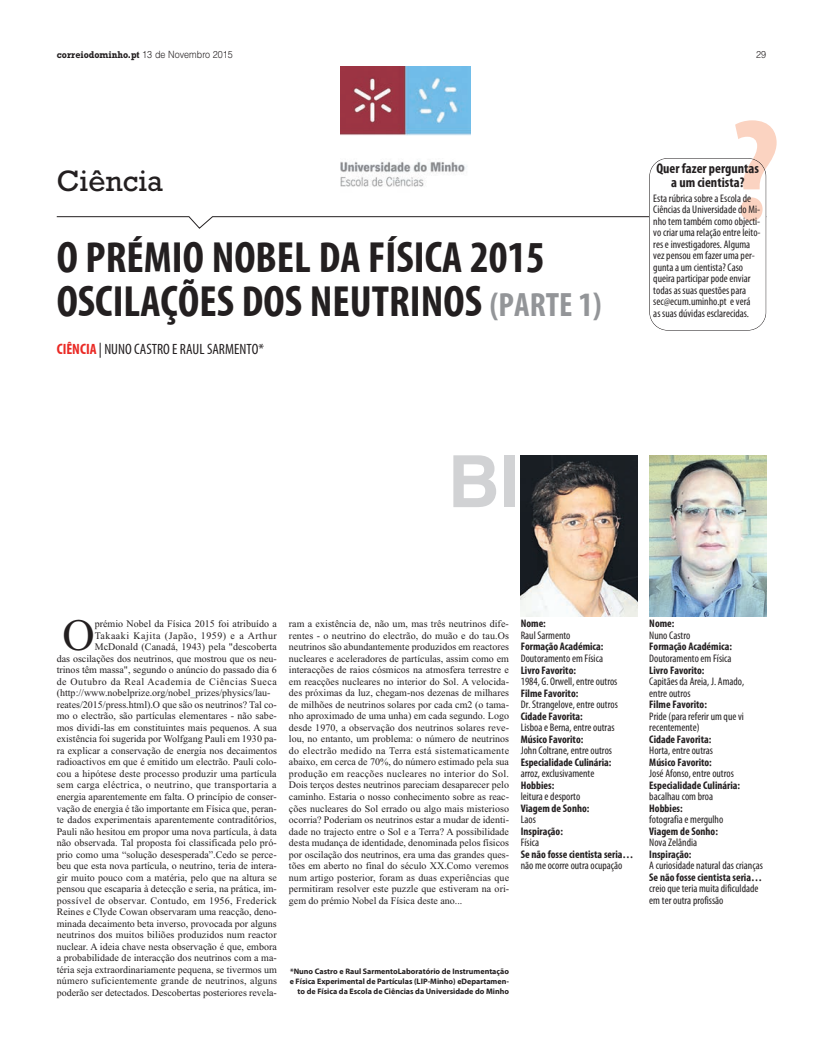
<style>
.page{position:relative;width:823px;height:1049px;background:#fff}
.page>*{position:absolute;margin:0;border:0;box-sizing:border-box;transform-origin:0 0}
.t1{font:700 condensed 145px "Myriad Pro";color:#fbd3c1}
.t2{font:700 72px "Helvetica";color:#d1d2d4}
.t3{font:44.7px "Times New Roman";color:#231f20}
.t4{font:700 condensed 44px/44px "Myriad Pro";color:#231f20}
.t5{font:30px "Rockwell";color:#231f20}
.t6{font:condensed 15px "Myriad Pro";color:#231f20}
.t7{font:700 condensed 14px/14px "Myriad Pro";color:#231f20;text-align:center}
.t8{font:condensed 11px/11.5px "Myriad Pro";color:#231f20}
.t9{font:700 condensed 11px "Myriad Pro";color:#231f20}
.t10{font:10px/11.5px "Times New Roman";color:#231f20;text-align:justify}
.t11{font:10px "Times New Roman";letter-spacing:.03em;color:#231f20}
.t12{font:10px "Times New Roman";letter-spacing:.05em;color:#231f20}
.t13{font:700 10px "Rockwell";color:#231f20;scale:.9 1}
.t14{font:300 10px "Helvetica";color:#231f20;scale:.9 1}
.t15{font:700 8px/10px "Myriad Pro";color:#231f20;text-align:right}
.s1{font-family:"Helvetica";font-weight:300}
.s2{font-size:34px;color:#939598}
.s3{font-weight:700;color:#ea2924}
</style>
<div class="page">
<img style="left:340px;top:66px;width:130px;height:70px">
<svg style="left:56px;top:158px;width:710px;height:173px"></svg>
<img style="left:649px;top:456px;width:116px;height:161px">
<img style="left:520px;top:456px;width:117px;height:161px">
<p class="t13" style="left:57px;top:51px;width:197px">correiodominho.pt <span class="s1">13 de Novembro 2015</span></p>
<p class="t14" style="left:755px;top:51px;width:13px">29</p>
<p class="t14" style="left:57px;top:51px;width:13px">30</p>
<h3 class="t5" style="left:57px;top:170px;width:108px">Ciência</h3>
<h3 class="t4" style="left:57px;top:235px;width:546px">O PRÉMIO NOBEL DA FÍSICA 2015<br>OSCILAÇÕES DOS NEUTRINOS <span class="s2">(PARTE 1)</span></h3>
<h3 class="t6" style="left:57px;top:339px;width:209px"><span class="s3">CIÊNCIA</span> | NUNO CASTRO E RAUL SARMENTO*</h3>
<h2 class="t2" style="left:447px;top:455px;width:73px">BI</h2>
<h1 class="t1" style="left:730px;top:81px;width:50px">?</h1>
<h3 class="t7" style="left:656px;top:161px;width:104px">Quer fazer perguntas a um cientista?</h3>
<p class="t8" style="left:653px;top:192px;width:109px">Esta rúbrica sobre a Escola de<br>Ciências da Universidade do Mi&shy;nho tem também como objecti&shy;vo criar uma relação entre leito&shy;res e investigadores. Alguma vez pensou em fazer uma per&shy;gunta a um cientista? Caso queira participar pode enviar todas as suas questões para sec@ecum.uminho.pt e verá<br>as suas dúvidas esclarecidas.</p>
<h3 class="t3" style="left:62px;top:619px;width:34px">O</h3>
<p class="t10" style="left:95px;top:619px;width:183px">prémio Nobel da Física 2015 foi atribuído a</p>
<p class="t12" style="left:95px;top:632px;width:184px">Takaaki Kajita (Japão, 1959) e a Arthur</p>
<p class="t10" style="left:95px;top:642px;width:183px">McDonald (Canadá, 1943) pela "descoberta</p>
<p class="t10" style="left:57px;top:654px;width:221px">das oscilações dos neutrinos, que mostrou que os neu-</p>
<p class="t10" style="left:57px;top:665px;width:221px">trinos têm massa", segundo o anúncio do passado dia 6</p>
<p class="t12" style="left:57px;top:678px;width:221px">de Outubro da Real Academia de Ciências Sueca</p>
<p class="t10" style="left:57px;top:688px;width:215px">(http://www.nobelprize.org/nobel_prizes/physics/lau-</p>
<p class="t10" style="left:57px;top:700px;width:221px">reates/2015/press.html).O que são os neutrinos? Tal co-</p>
<p class="t10" style="left:57px;top:711px;width:221px">mo o electrão, são partículas elementares - não sabe-</p>
<p class="t10" style="left:57px;top:723px;width:221px">mos dividi-las em constituintes mais pequenos. A sua</p>
<p class="t10" style="left:57px;top:734px;width:221px">existência foi sugerida por Wolfgang Pauli em 1930 pa-</p>
<p class="t10" style="left:57px;top:746px;width:222px">ra explicar a conservação de energia nos decaimentos</p>
<p class="t10" style="left:57px;top:757px;width:221px">radioactivos em que é emitido um electrão. Pauli colo-</p>
<p class="t10" style="left:57px;top:769px;width:221px">cou a hipótese deste processo produzir uma partícula</p>
<p class="t11" style="left:57px;top:781px;width:221px">sem carga eléctrica, o neutrino, que transportaria a</p>
<p class="t10" style="left:57px;top:792px;width:221px">energia aparentemente em falta. O princípio de conser-</p>
<p class="t10" style="left:57px;top:803px;width:221px">vação de energia é tão importante em Física que, peran-</p>
<p class="t10" style="left:57px;top:815px;width:221px">te dados experimentais aparentemente contraditórios,</p>
<p class="t10" style="left:57px;top:826px;width:221px">Pauli não hesitou em propor uma nova partícula, à data</p>
<p class="t10" style="left:57px;top:838px;width:221px">não observada. Tal proposta foi classificada pelo pró-</p>
<p class="t10" style="left:57px;top:849px;width:221px">prio como uma “solução desesperada”.Cedo se perce-</p>
<p class="t10" style="left:57px;top:861px;width:221px">beu que esta nova partícula, o neutrino, teria de intera-</p>
<p class="t10" style="left:57px;top:872px;width:221px">gir muito pouco com a matéria, pelo que na altura se</p>
<p class="t10" style="left:57px;top:884px;width:221px">pensou que escaparia à detecção e seria, na prática, im-</p>
<p class="t11" style="left:57px;top:896px;width:221px">possível de observar. Contudo, em 1956, Frederick</p>
<p class="t10" style="left:57px;top:907px;width:221px">Reines e Clyde Cowan observaram uma reacção, deno-</p>
<p class="t10" style="left:57px;top:918px;width:221px">minada decaimento beta inverso, provocada por alguns</p>
<p class="t10" style="left:57px;top:930px;width:221px">neutrinos dos muitos biliões produzidos num reactor</p>
<p class="t10" style="left:57px;top:941px;width:221px">nuclear. A ideia chave nesta observação é que, embora</p>
<p class="t10" style="left:57px;top:953px;width:221px">a probabilidade de interacção dos neutrinos com a ma-</p>
<p class="t10" style="left:57px;top:964px;width:221px">téria seja extraordinariamente pequena, se tivermos um</p>
<p class="t10" style="left:57px;top:976px;width:222px">número suficientemente grande de neutrinos, alguns</p>
<p class="t10" style="left:57px;top:987px;width:221px">poderão ser detectados. Descobertas posteriores revela-</p>
<p class="t10" style="left:289px;top:619px;width:222px">ram a existência de, não um, mas três neutrinos dife&shy;rentes - o neutrino do electrão, do muão e do tau.Os neutrinos são abundantemente produzidos em reactores nucleares e aceleradores de partículas, assim como em interacções de raios cósmicos na atmosfera terrestre e em reacções nucleares no interior do Sol. A velocida&shy;des próximas da luz, chegam-nos dezenas de milhares de milhões de neutrinos solares por cada cm2 (o tama&shy;nho aproximado de uma unha) em cada segundo. Logo desde 1970, a observação dos neutrinos solares reve&shy;lou, no entanto, um problema: o número de neutrinos do electrão medido na Terra está sistematicamente abaixo, em cerca de 70%, do número estimado pela sua produção em reacções nucleares no interior do Sol.<br>Dois terços destes neutrinos pareciam desaparecer pelo caminho. Estaria o nosso conhecimento sobre as reac&shy;ções nucleares do Sol errado ou algo mais misterioso ocorria? Poderiam os neutrinos estar a mudar de identi&shy;dade no trajecto entre o Sol e a Terra? A possibilidade desta mudança de identidade, denominada pelos físicos por oscilação dos neutrinos, era uma das grandes ques&shy;tões em aberto no final do século XX.Como veremos num artigo posterior, foram as duas experiências que permitiram resolver este puzzle que estiveram na ori&shy;gem do prémio Nobel da Física deste ano...</p>
<p class="t9" style="left:520px;top:617px;width:27px">Nome:</p>
<p class="t8" style="left:520px;top:629px;width:51px">Raul Sarmento</p>
<p class="t9" style="left:520px;top:640px;width:84px">Formação Académica:</p>
<p class="t8" style="left:520px;top:652px;width:84px">Doutoramento em Física</p>
<p class="t9" style="left:520px;top:663px;width:57px">Livro Favorito:</p>
<p class="t8" style="left:520px;top:675px;width:98px">1984, G. Orwell, entre outros</p>
<p class="t9" style="left:520px;top:686px;width:59px">Filme Favorito:</p>
<p class="t8" style="left:520px;top:698px;width:99px">Dr. Strangelove, entre outros</p>
<p class="t9" style="left:520px;top:709px;width:63px">Cidade Favorita:</p>
<p class="t8" style="left:520px;top:721px;width:95px">Lisboa e Berna, entre outras</p>
<p class="t9" style="left:520px;top:732px;width:64px">Músico Favorito:</p>
<p class="t8" style="left:520px;top:744px;width:93px">John Coltrane, entre outros</p>
<p class="t9" style="left:520px;top:755px;width:92px">Especialidade Culinária:</p>
<p class="t8" style="left:520px;top:767px;width:75px">arroz, exclusivamente</p>
<p class="t9" style="left:520px;top:778px;width:35px">Hobbies:</p>
<p class="t8" style="left:520px;top:790px;width:61px">leitura e desporto</p>
<p class="t9" style="left:520px;top:801px;width:70px">Viagem de Sonho:</p>
<p class="t8" style="left:520px;top:813px;width:17px">Laos</p>
<p class="t9" style="left:520px;top:824px;width:44px">Inspiração:</p>
<p class="t8" style="left:520px;top:836px;width:20px">Física</p>
<p class="t9" style="left:520px;top:847px;width:114px">Se não fosse cientista seria…</p>
<p class="t8" style="left:520px;top:859px;width:103px">não me ocorre outra ocupação</p>
<p class="t15" style="left:289px;top:965px;width:220px">*Nuno Castro e Raul SarmentoLaboratório de Instrumentação e Física Experimental de Partículas (LIP-Minho) eDepartamen&shy;to de Física da Escola de Ciências da Universidade do Minho</p>
<p class="t9" style="left:649px;top:617px;width:27px">Nome:</p>
<p class="t8" style="left:649px;top:629px;width:42px">Nuno Castro</p>
<p class="t9" style="left:649px;top:640px;width:84px">Formação Académica:</p>
<p class="t8" style="left:649px;top:652px;width:84px">Doutoramento em Física</p>
<p class="t9" style="left:649px;top:663px;width:57px">Livro Favorito:</p>
<p class="t8" style="left:649px;top:675px;width:96px">Capitães da Areia, J. Amado, entre outros</p>
<p class="t9" style="left:649px;top:697px;width:59px">Filme Favorito:</p>
<p class="t8" style="left:649px;top:710px;width:96px">Pride (para referir um que vi recentemente)</p>
<p class="t9" style="left:649px;top:732px;width:63px">Cidade Favorita:</p>
<p class="t8" style="left:649px;top:744px;width:65px">Horta, entre outras</p>
<p class="t9" style="left:649px;top:755px;width:64px">Músico Favorito:</p>
<p class="t8" style="left:649px;top:767px;width:86px">José Afonso, entre outros</p>
<p class="t9" style="left:649px;top:778px;width:92px">Especialidade Culinária:</p>
<p class="t8" style="left:649px;top:790px;width:65px">bacalhau com broa</p>
<p class="t9" style="left:649px;top:801px;width:35px">Hobbies:</p>
<p class="t8" style="left:649px;top:813px;width:75px">fotografia e mergulho</p>
<p class="t9" style="left:649px;top:824px;width:70px">Viagem de Sonho:</p>
<p class="t8" style="left:649px;top:836px;width:49px">Nova Zelândia</p>
<p class="t9" style="left:649px;top:847px;width:44px">Inspiração:</p>
<p class="t8" style="left:649px;top:859px;width:115px">A curiosidade natural das crianças</p>
<p class="t9" style="left:649px;top:870px;width:114px">Se não fosse cientista seria…</p>
<p class="t8" style="left:649px;top:882px;width:111px">creio que teria muita dificuldade em ter outra profissão</p>
</div>
